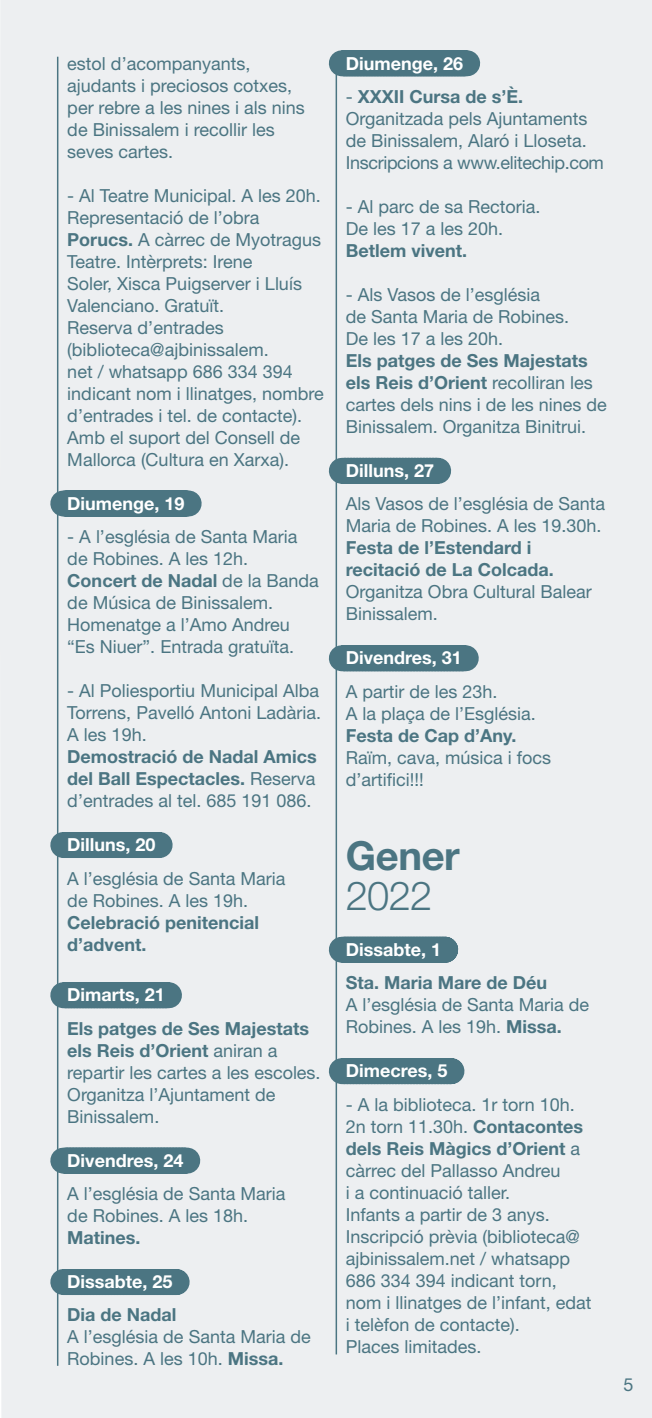
<style>
.page{position:relative;width:652px;height:1418px;background:#fff}
.page>*{position:absolute;margin:0;border:0;box-sizing:border-box;transform-origin:0 0}
.t1{font:700 40px "Helvetica Neue LT Std";letter-spacing:-.01em;color:#4b7582}
.t2{font:300 40px "Helvetica Neue LT Std";color:#4b7582}
.t3{font:18px/22px "Helvetica Neue LT Std";color:#4b7582}
.t4{font:700 18px/22px "Helvetica Neue LT Std";color:#4b7582}
.t5{font:700 18px "Helvetica Neue LT Std";color:#fff}
.s1{font-weight:700}
.s2{font-weight:400}
</style>
<div class="page">
<div style="left:0;top:0;width:652px;height:1417px;background:#edeff1"></div>
<div style="left:63px;top:490px;width:126px;height:26px;background:#4b7582"></div>
<div style="left:63px;top:832px;width:97px;height:26px;background:#4b7582"></div>
<div style="left:63px;top:982px;width:106px;height:26px;background:#4b7582"></div>
<div style="left:63px;top:1147px;width:124px;height:26px;background:#4b7582"></div>
<div style="left:63px;top:1268px;width:114px;height:26px;background:#4b7582"></div>
<div style="left:342px;top:50px;width:125px;height:26px;background:#4b7582"></div>
<div style="left:342px;top:458px;width:96px;height:26px;background:#4b7582"></div>
<div style="left:342px;top:645px;width:124px;height:26px;background:#4b7582"></div>
<div style="left:342px;top:936px;width:103px;height:26px;background:#4b7582"></div>
<div style="left:342px;top:1058px;width:109px;height:26px;background:#4b7582"></div>
<hr style="left:57px;top:57px;width:1px;height:1308px;background:#4b7582">
<hr style="left:336px;top:57px;width:1px;height:1297px;background:#4b7582">
<p class="t3" style="left:67px;top:52px;width:239px">estol d’acompanyants, ajudants i preciosos cotxes, per rebre a les nines i als nins de Binissalem i recollir les seves cartes.</p>
<p class="t3" style="left:67px;top:184px;width:258px">- Al Teatre Municipal. A les 20h.<br>Representació de l’obra<br><span class="s1">Porucs.</span> A càrrec de Myotragus<br>Teatre. Intèrprets: Irene<br>Soler, Xisca Puigserver i Lluís<br>Valenciano. Gratuït.<br>Reserva d’entrades (biblioteca@ajbinissalem.<br>net / whatsapp 686 334 394 indicant nom i llinatges, nombre d’entrades i tel. de contacte).<br>Amb el suport del Consell de<br>Mallorca (Cultura en Xarxa).</p>
<p class="t5" style="left:67px;top:492px;width:119px">Diumenge, 19</p>
<p class="t3" style="left:67px;top:525px;width:253px">- A l’església de Santa Maria de Robines. A les 12h.<br><span class="s1">Concert de Nadal</span> de la Banda de Música de Binissalem.<br>Homenatge a l’Amo Andreu “Es Niuer”. Entrada gratuïta.</p>
<p class="t3" style="left:67px;top:679px;width:255px;text-align:justify">- Al Poliesportiu Municipal Alba Torrens, Pavelló Antoni Ladària.<br>A les 19h.</p>
<p class="t4" style="left:67px;top:745px;width:251px;text-align:justify">Demostració de Nadal Amics del Ball Espectacles. <span class="s2">Reserva d’entrades al tel. 685 191 086.</span></p>
<p class="t5" style="left:67px;top:833px;width:90px">Dilluns, 20</p>
<p class="t3" style="left:67px;top:866px;width:220px">A l’església de Santa Maria de Robines. A les 19h.</p>
<p class="t4" style="left:67px;top:910px;width:193px">Celebració penitencial d’advent.</p>
<p class="t5" style="left:67px;top:983px;width:99px">Dimarts, 21</p>
<p class="t3" style="left:67px;top:1017px;width:255px"><span class="s1">Els patges de Ses Majestats els Reis d’Orient</span> aniran a repartir les cartes a les escoles.<br>Organitza l’Ajuntament de<br>Binissalem.</p>
<p class="t5" style="left:67px;top:1149px;width:118px">Divendres, 24</p>
<p class="t3" style="left:67px;top:1182px;width:220px">A l’església de Santa Maria de Robines. A les 18h.</p>
<p class="t4" style="left:67px;top:1226px;width:75px">Matines.</p>
<p class="t5" style="left:67px;top:1270px;width:107px">Dissabte, 25</p>
<p class="t4" style="left:67px;top:1303px;width:111px">Dia de Nadal</p>
<p class="t3" style="left:67px;top:1325px;width:245px">A l’església de Santa Maria de<br>Robines. A les 10h. <span class="s1">Missa.</span></p>
<p class="t5" style="left:346px;top:52px;width:119px">Diumenge, 26</p>
<p class="t3" style="left:346px;top:85px;width:260px">- <span class="s1">XXXII Cursa de s’È.<br></span>Organitzada pels Ajuntaments de Binissalem, Alaró i Lloseta.<br>Inscripcions a www.elitechip.com</p>
<p class="t3" style="left:346px;top:195px;width:196px">- Al parc de sa Rectoria.<br>De les 17 a les 20h.</p>
<p class="t4" style="left:346px;top:239px;width:123px">Betlem vivent.</p>
<p class="t3" style="left:346px;top:283px;width:225px">- Als Vasos de l’església<br>de Santa Maria de Robines.<br>De les 17 a les 20h.</p>
<p class="t3" style="left:346px;top:349px;width:263px"><span class="s1">Els patges de Ses Majestats els Reis d’Orient</span> recolliran les cartes dels nins i de les nines de<br>Binissalem. Organitza Binitrui.</p>
<p class="t5" style="left:346px;top:459px;width:90px">Dilluns, 27</p>
<p class="t3" style="left:346px;top:493px;width:261px">Als Vasos de l’església de Santa<br>Maria de Robines. A les 19.30h.</p>
<p class="t4" style="left:346px;top:536px;width:209px">Festa de l’Estendard i recitació de La Colcada.</p>
<p class="t3" style="left:346px;top:580px;width:247px">Organitza Obra Cultural Balear<br>Binissalem.</p>
<p class="t5" style="left:346px;top:647px;width:118px">Divendres, 31</p>
<p class="t3" style="left:346px;top:680px;width:192px">A partir de les 23h.<br>A la plaça de l’Església.</p>
<p class="t4" style="left:346px;top:724px;width:172px">Festa de Cap d’Any.</p>
<p class="t3" style="left:346px;top:746px;width:207px">Raïm, cava, música i focs d’artifici!!!</p>
<h1 class="t1" style="left:346px;top:831px;width:115px">Gener</h1>
<h1 class="t2" style="left:346px;top:871px;width:88px">2022</h1>
<p class="t5" style="left:346px;top:938px;width:97px">Dissabte, 1</p>
<p class="t4" style="left:346px;top:971px;width:203px">Sta. Maria Mare de Déu</p>
<p class="t3" style="left:346px;top:993px;width:245px">A l’església de Santa Maria de<br>Robines. A les 19h. <span class="s1">Missa.</span></p>
<p class="t5" style="left:346px;top:1059px;width:103px">Dimecres, 5</p>
<p class="t3" style="left:346px;top:1093px;width:247px">- A la biblioteca. 1r torn 10h.<br>2n torn 11.30h. <span class="s1">Contacontes dels Reis Màgics d’Orient</span> a càrrec del Pallasso Andreu<br>i a continuació taller.<br>Infants a partir de 3 anys.<br>Inscripció prèvia (biblioteca@ ajbinissalem.net / whatsapp<br>686 334 394 indicant torn, nom i llinatges de l’infant, edat i telèfon de contacte).<br>Places limitades.</p>
<p class="t3" style="left:623px;top:1373px;width:12px">5</p>
</div>
